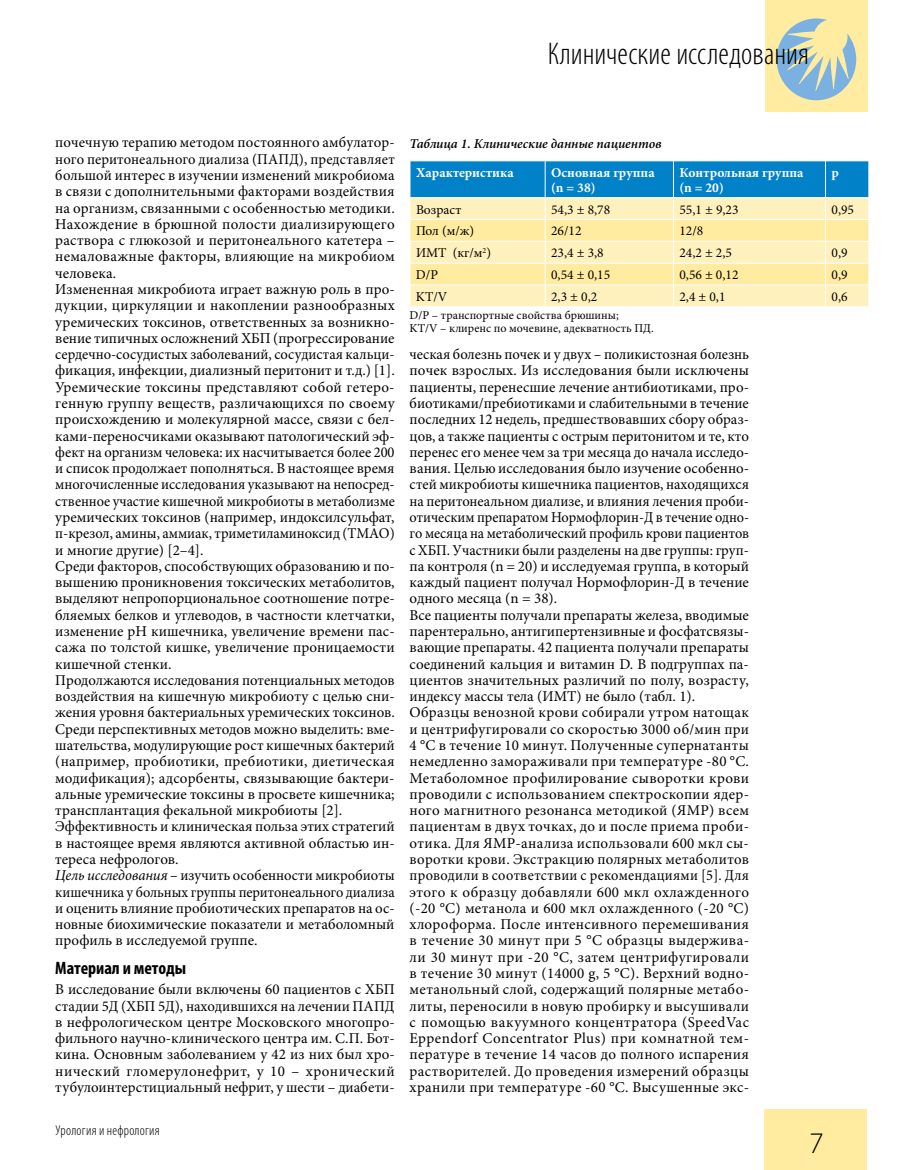
<style>
.page{position:relative;width:915px;height:1170px;background:#fff}
.page>*{position:absolute;margin:0;border:0;box-sizing:border-box;transform-origin:0 0}
.t1{font:300 condensed 31.5px "Myriad Pro";color:#000}
.t2{font:300 30px "Myriad Pro";color:#000}
.t3{font:700 condensed 18px "Myriad Pro";letter-spacing:-.005em;color:#000}
.t4{font:15px/16.2px "Minion Pro";letter-spacing:.005em;color:#000}
.t5{font:300 condensed 14.25px "Myriad Pro";letter-spacing:.015em;color:#000}
.t6{font:13.5px "Minion Pro";color:#000}
.t7{font:700 13.5px/15px "Minion Pro";color:#fff}
.t8{font:italic 600 13.5px "Minion Pro";letter-spacing:-.01em;color:#000}
.t9{font:12px/13.5px "Minion Pro";color:#000}
.s1{font-style:italic}
</style>
<div class="page">
<div style="left:764px;top:1108px;width:102px;height:61px;background:#ffeca1"></div>
<div style="left:765px;top:0;width:102px;height:112px;background:#ffeca1"></div>
<svg style="left:776px;top:18px;width:79px;height:82px"></svg>
<svg style="left:410px;top:161px;width:459px;height:145px;background:#c0d4bb"></svg>
<h1 class="t1" style="left:547px;top:35px;width:263px">Клинические исследования</h1>
<p class="t4" style="left:55px;top:135px;width:341px">почечную терапию методом постоянного амбулатор&shy;ного перитонеального диализа (ПАПД), представляет большой интерес в изучении изменений микробиома в связи с дополнительными факторами воздействия на организм, связанными с особенностью методики.<br>Нахождение в брюшной полости диализирующего раствора с глюкозой и перитонеального катетера – немаловажные факторы, влияющие на микробиом человека.<br>Измененная микробиота играет важную роль в про&shy;дукции, циркуляции и накоплении разнообразных уремических токсинов, ответственных за возникно&shy;вение типичных осложнений ХБП (прогрессирование сердечно-сосудистых заболеваний, сосудистая кальци&shy;фикация, инфекции, диализный перитонит и т.д.) [1].<br>Уремические токсины представляют собой гетеро&shy;генную группу веществ, различающихся по своему происхождению и молекулярной массе, связи с бел&shy;ками-переносчиками оказывают патологический эф&shy;фект на организм человека: их насчитывается более 200 и список продолжает пополняться. В настоящее время многочисленные исследования указывают на непосред&shy;ственное участие кишечной микробиоты в метаболизме уремических токсинов (например, индоксилсульфат, п-крезол, амины, аммиак, триметиламиноксид (ТМАО) и многие другие) [2–4].<br>Среди факторов, способствующих образованию и по&shy;вышению проникновения токсических метаболитов, выделяют непропорциональное соотношение потре&shy;бляемых белков и углеводов, в частности клетчатки, изменение pH кишечника, увеличение времени пас&shy;сажа по толстой кишке, увеличение проницаемости кишечной стенки.<br>Продолжаются исследования потенциальных методов воздействия на кишечную микробиоту с целью сни&shy;жения уровня бактериальных уремических токсинов.<br>Среди перспективных методов можно выделить: вме&shy;шательства, модулирующие рост кишечных бактерий (например, пробиотики, пребиотики, диетическая модификация); адсорбенты, связывающие бактери&shy;альные уремические токсины в просвете кишечника; трансплантация фекальной микробиоты [2].<br>Эффективность и клиническая польза этих стратегий в настоящее время являются активной областью ин&shy;тереса нефрологов.<br><span class="s1">Цель исследования</span> – изучить особенности микробиоты кишечника у больных группы перитонеального диализа и оценить влияние пробиотических препаратов на ос&shy;новные биохимические показатели и метаболомный профиль в исследуемой группе.</p>
<p class="t3" style="left:55px;top:957px;width:132px">Материал и методы</p>
<p class="t4" style="left:55px;top:981px;width:341px">В исследование были включены 60 пациентов с ХБП стадии 5Д (ХБП 5Д), находившихся на лечении ПАПД в нефрологическом центре Московского многопро&shy;фильного научно-клинического центра им. С.П. Бот&shy;кина. Основным заболеванием у 42 из них был хро&shy;нический гломерулонефрит, у 10 – хронический тубулоинтерстициальный нефрит, у шести – диабети-</p>
<p class="t5" style="left:55px;top:1121px;width:106px">Урология и нефрология</p>
<p class="t8" style="left:409px;top:134px;width:253px">Таблица 1. Клинические данные пациентов</p>
<p class="t7" style="left:416px;top:165px;width:99px">Характеристика</p>
<p class="t7" style="left:551px;top:165px;width:105px">Основная группа (n = 38)</p>
<p class="t7" style="left:679px;top:165px;width:125px">Контрольная группа (n = 20)</p>
<p class="t7" style="left:831px;top:165px;width:9px">р</p>
<p class="t6" style="left:416px;top:200px;width:47px">Возраст</p>
<p class="t6" style="left:551px;top:200px;width:60px">54,3 ± 8,78</p>
<p class="t6" style="left:679px;top:200px;width:60px">55,1 ± 9,23</p>
<p class="t6" style="left:831px;top:200px;width:24px">0,95</p>
<p class="t6" style="left:416px;top:222px;width:60px">Пол (м/ж)</p>
<p class="t6" style="left:551px;top:222px;width:32px">26/12</p>
<p class="t6" style="left:679px;top:222px;width:25px">12/8</p>
<p class="t6" style="left:416px;top:244px;width:76px">ИМТ (кг/м<sup>2</sup>)</p>
<p class="t6" style="left:551px;top:244px;width:54px">23,4 ± 3,8</p>
<p class="t6" style="left:679px;top:244px;width:54px">24,2 ± 2,5</p>
<p class="t6" style="left:831px;top:244px;width:18px">0,9</p>
<p class="t6" style="left:416px;top:265px;width:23px">D/P</p>
<p class="t6" style="left:551px;top:265px;width:60px">0,54 ± 0,15</p>
<p class="t6" style="left:679px;top:265px;width:60px">0,56 ± 0,12</p>
<p class="t6" style="left:831px;top:265px;width:18px">0,9</p>
<p class="t6" style="left:416px;top:287px;width:33px">KT/V</p>
<p class="t6" style="left:551px;top:287px;width:48px">2,3 ± 0,2</p>
<p class="t6" style="left:679px;top:287px;width:48px">2,4 ± 0,1</p>
<p class="t6" style="left:831px;top:287px;width:18px">0,6</p>
<p class="t9" style="left:409px;top:308px;width:245px">D/P – транспортные свойства брюшины;<br>KT/V – клиренс по мочевине, адекватность ПД.</p>
<p class="t4" style="left:409px;top:346px;width:341px">ческая болезнь почек и у двух – поликистозная болезнь почек взрослых. Из исследования были исключены пациенты, перенесшие лечение антибиотиками, про&shy;биотиками/пребиотиками и слабительными в течение последних 12 недель, предшествовавших сбору образ&shy;цов, а также пациенты с острым перитонитом и те, кто перенес его менее чем за три месяца до начала исследо&shy;вания. Целью исследования было изучение особенно&shy;стей микробиоты кишечника пациентов, находящихся на перитонеальном диализе, и влияния лечения проби&shy;отическим препаратом Нормофлорин-Д в течение одно&shy;го месяца на метаболический профиль крови пациентов с ХБП. Участники были разделены на две группы: груп&shy;па контроля (n = 20) и исследуемая группа, в который каждый пациент получал Нормофлорин-Д в течение одного месяца (n = 38).<br>Все пациенты получали препараты железа, вводимые парентерально, антигипертензивные и фосфатсвязы&shy;вающие препараты. 42 пациента получали препараты соединений кальция и витамин D. В подгруппах па&shy;циентов значительных различий по полу, возрасту, индексу массы тела (ИМТ) не было (табл. 1).<br>Образцы венозной крови собирали утром натощак и центрифугировали со скоростью 3000 об/мин при 4 °C в течение 10 минут. Полученные супернатанты немедленно замораживали при температуре -80 °C.<br>Метаболомное профилирование сыворотки крови проводили с использованием спектроскопии ядер&shy;ного магнитного резонанса методикой (ЯМР) всем пациентам в двух точках, до и после приема проби&shy;отика. Для ЯМР-анализа использовали 600 мкл сы&shy;воротки крови. Экстракцию полярных метаболитов проводили в соответствии с рекомендациями [5]. Для этого к образцу добавляли 600 мкл охлажденного (-20 °С) метанола и 600 мкл охлажденного (-20 °С) хлороформа. После интенсивного перемешивания в течение 30 минут при 5 °C образцы выдержива&shy;ли 30 минут при -20 °C, затем центрифугировали в течение 30 минут (14000 g, 5 °C). Верхний водно&shy;метанольный слой, содержащий полярные метабо&shy;литы, переносили в новую пробирку и высушивали с помощью вакуумного концентратора (SpeedVac Eppendorf Concentrator Plus) при комнатной тем&shy;пературе в течение 14 часов до полного испарения растворителей. До проведения измерений образцы хранили при температуре -60 °C. Высушенные экс-</p>
<h2 class="t2" style="left:808px;top:1126px;width:16px">7</h2>
</div>
